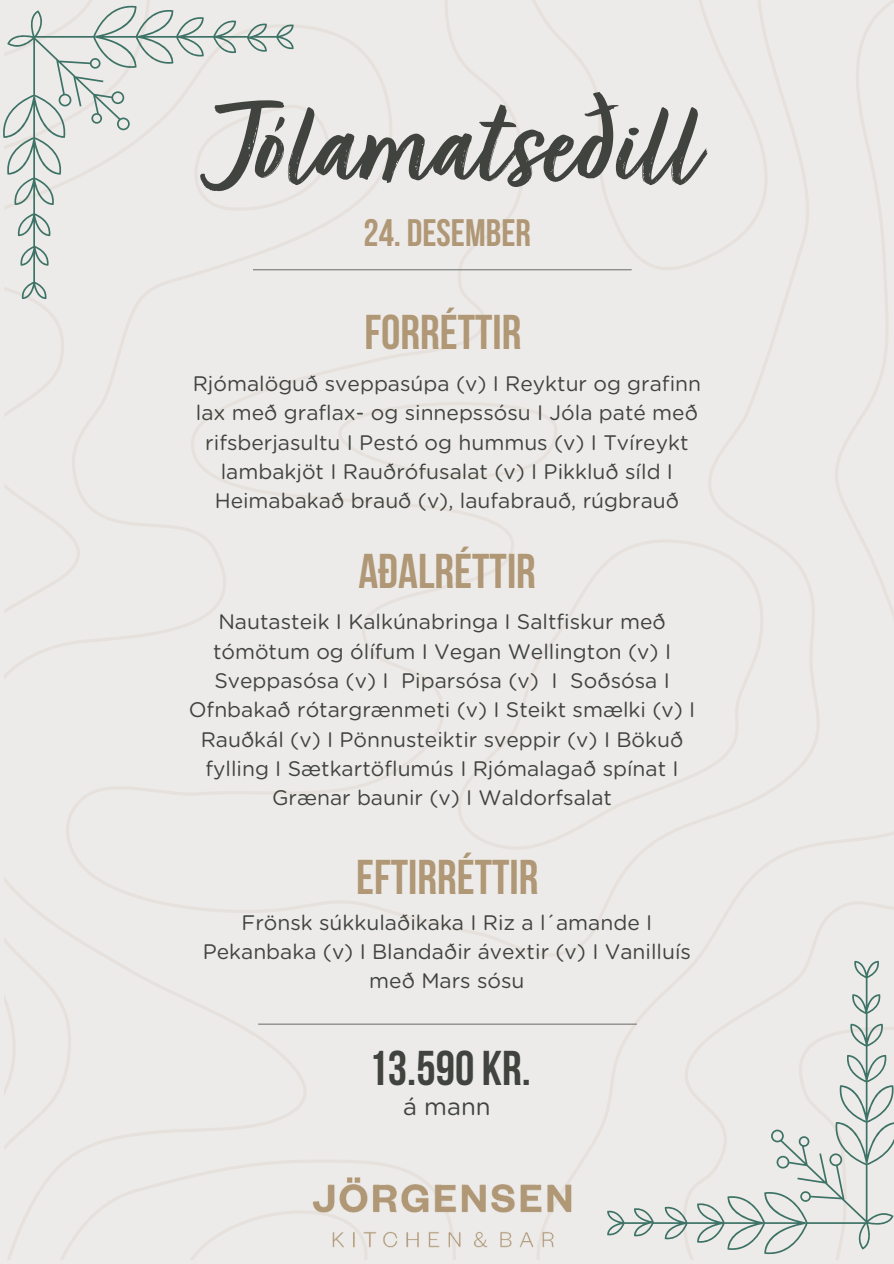
<style>
.page{position:relative;width:894px;height:1264px;background:#fff}
.page>*{position:absolute;margin:0;border:0;box-sizing:border-box;transform-origin:0 0}
.t1{font:131.1px "Turbinado Bold Pro";color:#41443e}
.t2{font:700 48.75px "Bebas Neue";color:#b09775}
.t3{font:700 48.75px "Bebas Neue";color:#41443e}
.t4{font:700 38.25px "Bebas Neue";color:#b09775}
.t5{font:24px "Gotham Rounded";color:#41443e}
.t6{font:21px/29.2px "Gotham Rounded";color:#41443e;text-align:center}
</style>
<div class="page">
<div style="left:0;top:1193px;width:893px;height:70px;background:#edebe9"></div>
<div style="left:0;top:1124px;width:606px;height:69px;background:#edebe9"></div>
<div style="left:0;top:1200px;width:632px;height:63px;background:#edebe9"></div>
<div style="left:0;top:836px;width:893px;height:288px;background:#edebe9"></div>
<div style="left:448px;top:836px;width:322px;height:17px;background:#edebe9"></div>
<div style="left:0;top:0;width:893px;height:836px;background:#edebe9"></div>
<div style="left:294px;top:98px;width:46px;height:114px;background:#edebe9"></div>
<div style="left:0;top:0;width:254px;height:776px;background:#edebe9"></div>
<hr style="left:253px;top:269px;width:378px;height:1px;background:#757971">
<hr style="left:258px;top:1023px;width:378px;height:1px;background:#757971">
<svg style="left:606px;top:960px;width:287px;height:297px;background:#e4e4e2"></svg>
<img style="left:302px;top:1143px;width:290px;height:120px">
<svg style="left:0;top:3px;width:294px;height:296px;background:#e5e5e2"></svg>
<p class="t1" style="left:209px;top:91px;width:491px">Jólamatseðill</p>
<p class="t4" style="left:363px;top:217px;width:169px">24. DESEMBER</p>
<p class="t2" style="left:364px;top:313px;width:158px">FORRÉTTIR</p>
<p class="t6" style="left:193px;top:370px;width:509px">Rjómalöguð sveppasúpa (v) I Reyktur og grafinn lax með graflax- og sinnepssósu I Jóla paté með rifsberjasultu I Pestó og hummus (v) I Tvíreykt lambakjöt I Rauðrófusalat (v) I Pikkluð síld I Heimabakað brauð (v), laufabrauð, rúgbrauð</p>
<p class="t2" style="left:358px;top:551px;width:179px">AÐALRÉTTIR</p>
<p class="t6" style="left:189px;top:608px;width:508px">Nautasteik I Kalkúnabringa I Saltfiskur með tómötum og ólífum I Vegan Wellington (v) I Sveppasósa (v) I Piparsósa (v) I Soðsósa I Ofnbakað rótargrænmeti (v) I Steikt smælki (v) I Rauðkál (v) I Pönnusteiktir sveppir (v) I Bökuð fylling I Sætkartöflumús I Rjómalagað spínat I Grænar baunir (v) I Waldorfsalat</p>
<p class="t2" style="left:356px;top:857px;width:184px">EFTIRRÉTTIR</p>
<p class="t6" style="left:203px;top:908px;width:489px">Frönsk súkkulaðikaka I Riz a l´amande I<br>Pekanbaka (v) I Blandaðir ávextir (v) I Vanilluís með Mars sósu</p>
<p class="t3" style="left:368px;top:1047px;width:164px">13.590 KR.</p>
<p class="t5" style="left:403px;top:1095px;width:89px">á mann</p>
</div>
